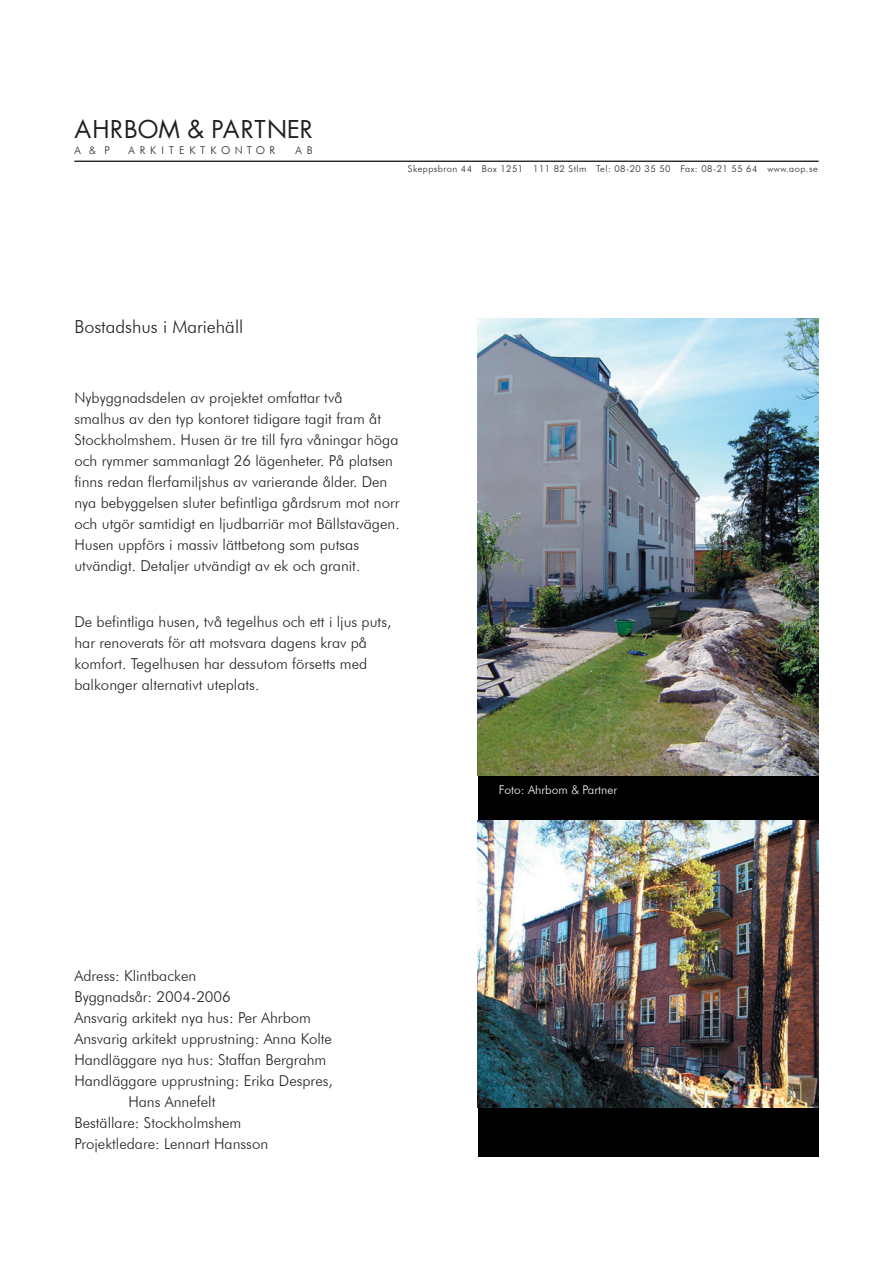
<style>
.page{position:relative;width:893px;height:1263px;background:#fff}
.page>*{position:absolute;margin:0;border:0;box-sizing:border-box;transform-origin:0 0}
.t1{font:24px "Futura";letter-spacing:.02em;color:#231f20}
.t2{font:300 18px "Futura BT";color:#231f20}
.t3{font:300 15px/21px "Futura BT";color:#231f20}
.t4{font:300 12px "Futura BT";color:#fff}
.t5{font:300 10.65px "Futura BT";letter-spacing:.465em;color:#231f20}
.t6{font:300 9.3px "Futura BT";letter-spacing:.05em;color:#231f20}
</style>
<div class="page">
<div style="left:478px;top:319px;width:341px;height:838px;background:#000"></div>
<img style="left:478px;top:319px;width:341px;height:456px">
<img style="left:478px;top:821px;width:341px;height:286px">
<hr style="left:74px;top:161px;width:745px;height:1px;background:#231f20">
<p class="t1" style="left:74px;top:113px;width:240px">AHRBOM &amp; PARTNER</p>
<p class="t5" style="left:74px;top:144px;width:37px">A&amp;P</p>
<p class="t5" style="left:128px;top:144px;width:148px">ARKITEKTKONTOR</p>
<p class="t5" style="left:295px;top:144px;width:19px">A B</p>
<p class="t6" style="left:408px;top:163px;width:411px">Skeppsbron 44 Box 1251 111 82 Stlm Tel: 08-20 35 50 Fax: 08-21 55 64 www.aop.se</p>
<p class="t2" style="left:74px;top:315px;width:170px">Bostadshus i Mariehäll</p>
<p class="t3" style="left:74px;top:387px;width:327px">Nybyggnadsdelen av projektet omfattar två<br>smalhus av den typ kontoret tidigare tagit fram åt Stockholmshem. Husen är tre till fyra våningar höga och rymmer sammanlagt 26 lägenheter. På platsen finns redan flerfamiljshus av varierande ålder. Den nya bebyggelsen sluter befintliga gårdsrum mot norr och utgör samtidigt en ljudbarriär mot Bällstavägen.<br>Husen uppförs i massiv lättbetong som putsas utvändigt. Detaljer utvändigt av ek och granit.</p>
<p class="t3" style="left:74px;top:611px;width:318px">De befintliga husen, två tegelhus och ett i ljus puts, har renoverats för att motsvara dagens krav på komfort. Tegelhusen har dessutom försetts med balkonger alternativt uteplats.</p>
<p class="t4" style="left:499px;top:783px;width:120px">Foto: Ahrbom &amp; Partner</p>
<p class="t3" style="left:74px;top:965px;width:123px">Adress: Klintbacken</p>
<p class="t3" style="left:74px;top:986px;width:158px">Byggnadsår: 2004-2006</p>
<p class="t3" style="left:74px;top:1007px;width:238px">Ansvarig arkitekt nya hus: Per Ahrbom</p>
<p class="t3" style="left:74px;top:1028px;width:259px">Ansvarig arkitekt upprustning: Anna Kolte</p>
<p class="t3" style="left:74px;top:1049px;width:254px">Handläggare nya hus: Staffan Bergrahm</p>
<p class="t3" style="left:74px;top:1070px;width:260px">Handläggare upprustning: Erika Despres,</p>
<p class="t3" style="left:128px;top:1091px;width:88px">Hans Annefelt</p>
<p class="t3" style="left:74px;top:1112px;width:169px">Beställare: Stockholmshem</p>
<p class="t3" style="left:74px;top:1133px;width:195px">Projektledare: Lennart Hansson</p>
</div>
